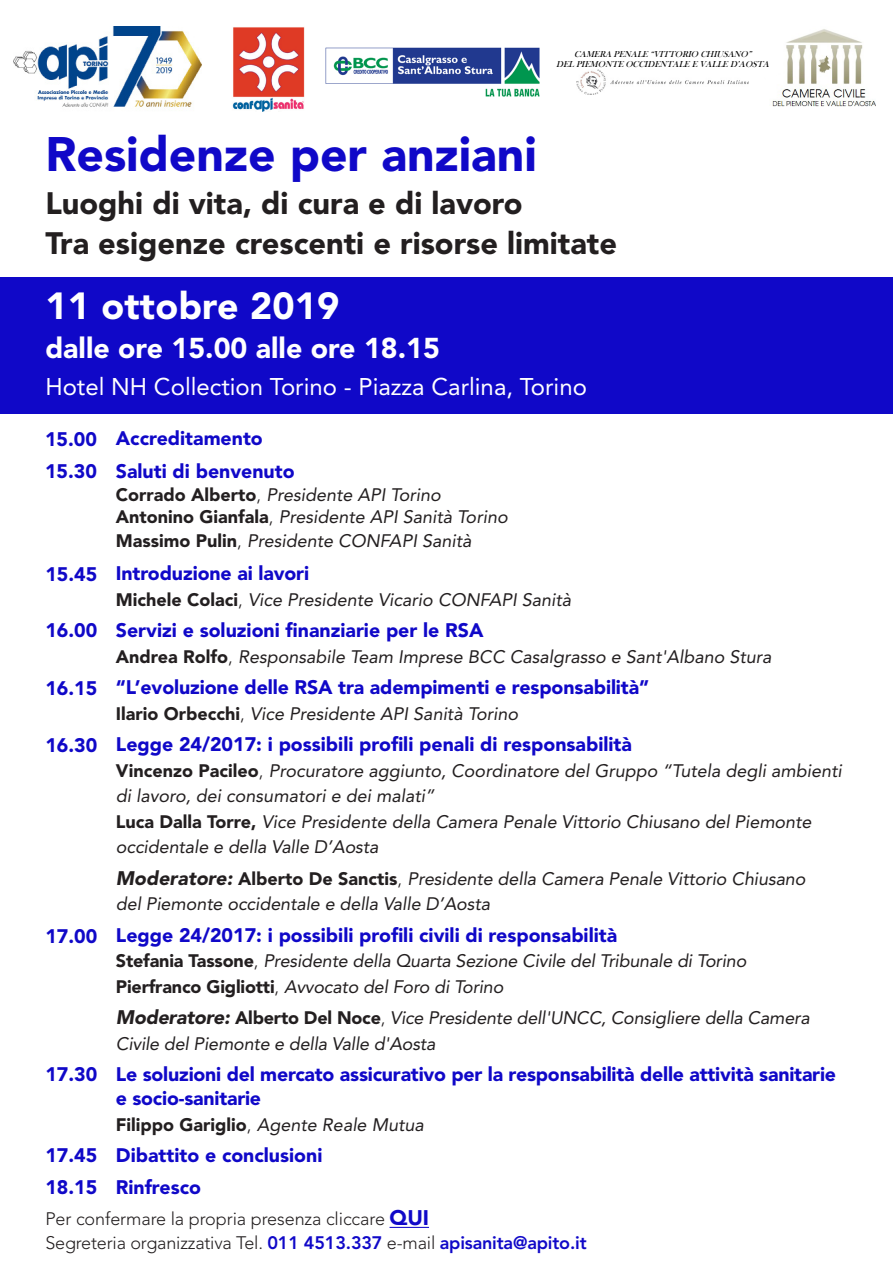
<style>
.page{position:relative;width:893px;height:1263px;background:#fff}
.page>*{position:absolute;margin:0;border:0;box-sizing:border-box;transform-origin:0 0}
.paragrafo_titoli_PRV{font:900 48px "Avenir LT Std";color:#1008c8}
.paragrafo_titoli_PRV-2{font:900 37.5px "Avenir LT Std";letter-spacing:.005em;color:#fff}
.paragrafo_titoli_PRV-3{font:900 30.75px "Avenir LT Std";color:#231f20}
.paragrafo_titoli_PRV-4{font:900 28.5px "Avenir LT Std";color:#fff}
.paragrafo_titoli_PRV-5{font:24px "Avenir LT Std";color:#fff}
.paragrafo_titoli_PRV-6{font:900 19.5px/24px "Avenir LT Std";color:#1008c8}
.paragrafo_titoli_PRV-7{font:italic 18px/25.5px "Avenir LT Std";letter-spacing:-.005em;color:#231f20}
.paragrafo_titoli_PRV-8{font:300 18px "Avenir LT Std";letter-spacing:-.01em;color:#231f20}
.t1{font:italic 8.85px/10.1px "Bask Old Face";color:#000;text-align:center}
.s1{font-weight:900;font-style:normal}
.s2{font-weight:300;font-style:normal}
.s3{font-weight:900;font-size:19.5px}
.s4{font-weight:900;font-size:21px;color:#1008c8}
.s5{font-weight:800;color:#1008c8}
</style>
<div class="page">
<img style="left:14px;top:26px;width:187px;height:81px">
<img style="left:232px;top:27px;width:73px;height:84px">
<img style="left:325px;top:47px;width:215px;height:50px">
<img style="left:772px;top:29px;width:103px;height:78px">
<img style="left:576px;top:70px;width:173px;height:25px">
<div style="left:0;top:277px;width:893px;height:136px;background:#1008c8"></div>
<hr style="left:390px;top:1227px;width:39px;height:1px;background:#1008c8">
<p class="t1" style="left:556px;top:50px;width:217px">CAMERA PENALE “VITTORIO CHIUSANO”<br>DEL PIEMONTE OCCIDENTALE E VALLE D’AOSTA</p>
<p class="paragrafo_titoli_PRV" style="left:45px;top:125px;width:493px">Residenze per anziani</p>
<p class="paragrafo_titoli_PRV-3" style="left:45px;top:185px;width:479px">Luoghi di vita, di cura e di lavoro</p>
<p class="paragrafo_titoli_PRV-3" style="left:45px;top:225px;width:573px">Tra esigenze crescenti e risorse limitate</p>
<p class="paragrafo_titoli_PRV-2" style="left:45px;top:283px;width:296px">11 ottobre 2019</p>
<p class="paragrafo_titoli_PRV-4" style="left:45px;top:330px;width:396px">dalle ore 15.00 alle ore 18.15</p>
<p class="paragrafo_titoli_PRV-5" style="left:45px;top:373px;width:543px">Hotel NH Collection Torino - Piazza Carlina, Torino</p>
<p class="paragrafo_titoli_PRV-6" style="left:45px;top:427px;width:53px">15.00</p>
<p class="paragrafo_titoli_PRV-6" style="left:45px;top:459px;width:53px">15.30</p>
<p class="paragrafo_titoli_PRV-6" style="left:45px;top:562px;width:53px">15.45</p>
<p class="paragrafo_titoli_PRV-6" style="left:45px;top:618px;width:53px">16.00</p>
<p class="paragrafo_titoli_PRV-6" style="left:45px;top:676px;width:53px">16.15</p>
<p class="paragrafo_titoli_PRV-6" style="left:45px;top:733px;width:53px">16.30</p>
<p class="paragrafo_titoli_PRV-6" style="left:45px;top:924px;width:53px">17.00</p>
<p class="paragrafo_titoli_PRV-6" style="left:45px;top:1062px;width:53px">17.30</p>
<p class="paragrafo_titoli_PRV-6" style="left:45px;top:1143px;width:53px">17.45</p>
<p class="paragrafo_titoli_PRV-6" style="left:45px;top:1175px;width:53px">18.15</p>
<p class="paragrafo_titoli_PRV-6" style="left:116px;top:426px;width:148px">Accreditamento</p>
<p class="paragrafo_titoli_PRV-6" style="left:116px;top:459px;width:180px">Saluti di benvenuto</p>
<p class="paragrafo_titoli_PRV-7" style="left:116px;top:482px;width:327px"><span class="s1">Corrado Alberto</span><span class="s2">,</span> Presidente API Torino</p>
<p class="paragrafo_titoli_PRV-7" style="left:116px;top:505px;width:393px"><span class="s1">Antonino Gianfala</span><span class="s2">,</span> Presidente API Sanità Torino</p>
<p class="paragrafo_titoli_PRV-7" style="left:116px;top:529px;width:357px"><span class="s1">Massimo Pulin</span><span class="s2">,</span> Presidente CONFAPI Sanità</p>
<p class="paragrafo_titoli_PRV-6" style="left:116px;top:561px;width:195px">Introduzione ai lavori</p>
<p class="paragrafo_titoli_PRV-7" style="left:116px;top:587px;width:347px"><span class="s1">Michele Colaci</span><span class="s2">,</span> Vice Presidente Vicario Confapi</p>
<p class="paragrafo_titoli_PRV-7" style="left:522px;top:587px;width:51px">Sanità</p>
<p class="paragrafo_titoli_PRV-6" style="left:116px;top:618px;width:369px">Servizi e soluzioni finanziarie per le RSA</p>
<p class="paragrafo_titoli_PRV-7" style="left:116px;top:644px;width:657px"><span class="s1">Andrea Rolfo</span><span class="s2">,</span> Responsabile Team Imprese BCC Casalgrasso e Sant'Albano Stura</p>
<p class="paragrafo_titoli_PRV-6" style="left:116px;top:675px;width:535px">“L’evoluzione delle RSA tra adempimenti e responsabilità”</p>
<p class="paragrafo_titoli_PRV-7" style="left:116px;top:701px;width:404px"><span class="s1">Ilario Orbecchi</span><span class="s2">,</span> Vice Presidente API Sanità Torino</p>
<p class="paragrafo_titoli_PRV-6" style="left:116px;top:732px;width:518px">Legge 24/2017: i possibili profili penali di responsabilità</p>
<p class="paragrafo_titoli_PRV-7" style="left:116px;top:758px;width:727px"><span class="s1">Vincenzo Pacileo</span><span class="s2">,</span> Procuratore aggiunto, Coordinatore del Gruppo “Tutela degli ambienti di lavoro, dei consumatori e dei malati”</p>
<p class="paragrafo_titoli_PRV-7" style="left:116px;top:809px;width:697px"><span class="s1">Luca Dalla Torre,</span> Vice Presidente della Camera Penale Vittorio Chiusano del Piemonte occidentale e della Valle D’Aosta</p>
<p class="paragrafo_titoli_PRV-7" style="left:116px;top:866px;width:691px"><span class="s3">Moderatore:</span> <span class="s1">Alberto De Sanctis</span><span class="s2">,</span> Presidente della Camera Penale Vittorio Chiusano</p>
<p class="paragrafo_titoli_PRV-7" style="left:116px;top:892px;width:376px">del Piemonte occidentale e della Valle D’Aosta</p>
<p class="paragrafo_titoli_PRV-6" style="left:116px;top:923px;width:503px">Legge 24/2017: i possibili profili civili di responsabilità</p>
<p class="paragrafo_titoli_PRV-7" style="left:116px;top:949px;width:632px"><span class="s1">Stefania Tassone</span><span class="s2">,</span> Presidente della Quarta Sezione Civile del Tribunale di Torino</p>
<p class="paragrafo_titoli_PRV-7" style="left:116px;top:974px;width:389px"><span class="s1">Pierfranco Gigliotti</span><span class="s2">,</span> Avvocato del Foro di Torino</p>
<p class="paragrafo_titoli_PRV-7" style="left:116px;top:1006px;width:695px"><span class="s3">Moderatore:</span> <span class="s1">Alberto Del Noce</span><span class="s2">,</span> Vice Presidente dell'UNCC, Consigliere della Camera<br>Civile del Piemonte e della Valle d'Aosta</p>
<p class="paragrafo_titoli_PRV-6" style="left:116px;top:1062px;width:722px">Le soluzioni del mercato assicurativo per la responsabilità delle attività sanitarie e socio-sanitarie</p>
<p class="paragrafo_titoli_PRV-7" style="left:116px;top:1112px;width:309px"><span class="s1">Filippo Gariglio</span><span class="s2">,</span> Agente Reale Mutua</p>
<p class="paragrafo_titoli_PRV-6" style="left:116px;top:1143px;width:208px">Dibattito e conclusioni</p>
<p class="paragrafo_titoli_PRV-6" style="left:116px;top:1175px;width:87px">Rinfresco</p>
<p class="paragrafo_titoli_PRV-8" style="left:45px;top:1208px;width:385px">Per confermare la propria presenza cliccare <span class="s4">QUI</span></p>
<p class="paragrafo_titoli_PRV-8" style="left:45px;top:1232px;width:543px">Segreteria organizzativa Tel. <span class="s5">011 4513.337</span> e-mail <span class="s5">apisanita@apito.it</span></p>
</div>
